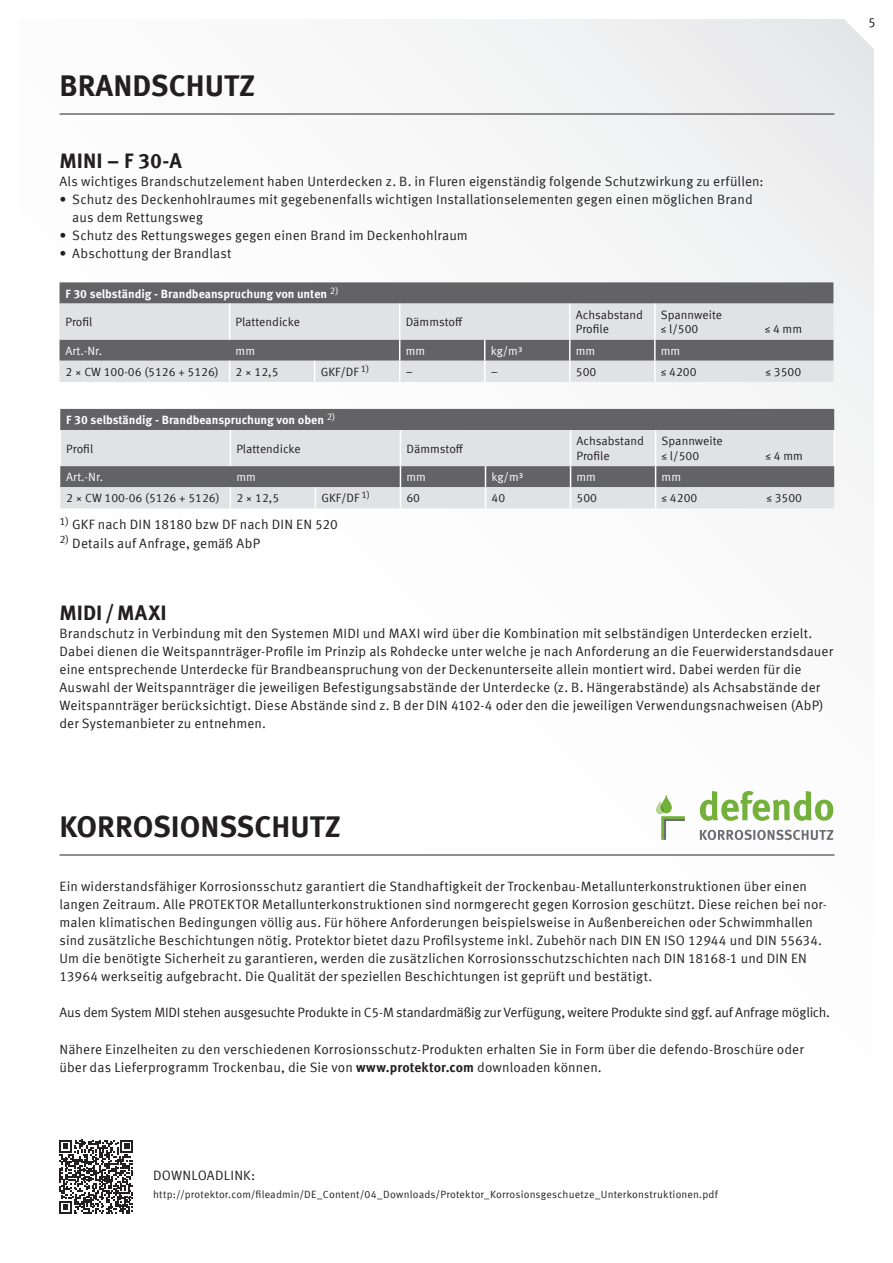
<style>
.page{position:relative;width:893px;height:1263px;background:#fff}
.page>*{position:absolute;margin:0;border:0;box-sizing:border-box;transform-origin:0 0}
.t1{font:700 30px "Meta Offc Pro";color:#231f20}
.t2{font:700 21px "Meta Offc Pro";color:#231f20}
.t3{font:13.5px/18.1px "Meta Offc Pro Norm";letter-spacing:.005em;color:#231f20}
.t4{font:13.5px "Meta Offc Pro Norm";letter-spacing:-.025em;color:#231f20}
.t5{font:12px/14.4px "Meta Offc Pro Norm";color:#231f20}
.t6{font:700 12px "Meta Offc Pro";color:#fff}
.t7{font:12px "Meta Offc Pro Norm";color:#fff}
.t8{font:10.5px "Meta Offc Pro Norm";letter-spacing:.015em;color:#231f20}
.s1{font-family:"Meta Offc Pro";font-weight:700}
</style>
<div class="page">
<div style="left:19px;top:19px;width:855px;height:1225px;background:linear-gradient(to right,#fff,#f8f8f8)"></div>
<svg style="left:825px;top:19px;width:49px;height:49px"></svg>
<svg style="left:60px;top:282px;width:773px;height:22px;background:#69696c"></svg>
<svg style="left:60px;top:304px;width:773px;height:78px;background:#bfc0c2"></svg>
<hr style="left:399px;top:304px;width:1px;height:36px;background:#fff">
<hr style="left:569px;top:304px;width:2px;height:36px;background:#fff">
<hr style="left:654px;top:304px;width:2px;height:36px;background:#fff">
<hr style="left:569px;top:340px;width:2px;height:21px;background:#fff">
<hr style="left:654px;top:340px;width:2px;height:21px;background:#fff">
<svg style="left:314px;top:361px;width:1px;height:21px"></svg>
<svg style="left:399px;top:340px;width:1px;height:42px"></svg>
<svg style="left:484px;top:340px;width:1px;height:42px"></svg>
<hr style="left:569px;top:361px;width:2px;height:21px;background:#fff">
<hr style="left:654px;top:361px;width:2px;height:21px;background:#fff">
<hr style="left:229px;top:304px;width:1px;height:36px;background:#fff">
<svg style="left:229px;top:361px;width:1px;height:21px"></svg>
<div style="left:60px;top:409px;width:774px;height:21px;background:#636366"></div>
<svg style="left:60px;top:430px;width:774px;height:78px;background:#bfc0c2"></svg>
<svg style="left:315px;top:487px;width:1px;height:21px"></svg>
<svg style="left:400px;top:466px;width:1px;height:42px"></svg>
<svg style="left:485px;top:466px;width:1px;height:42px"></svg>
<svg style="left:570px;top:466px;width:1px;height:42px"></svg>
<svg style="left:655px;top:466px;width:1px;height:42px"></svg>
<hr style="left:60px;top:430px;width:1px;height:36px;background:#fff">
<hr style="left:230px;top:430px;width:1px;height:36px;background:#fff">
<hr style="left:400px;top:430px;width:1px;height:36px;background:#fff">
<hr style="left:570px;top:430px;width:1px;height:36px;background:#fff">
<hr style="left:655px;top:430px;width:1px;height:36px;background:#fff">
<hr style="left:833px;top:430px;width:2px;height:36px;background:#fff">
<svg style="left:230px;top:487px;width:1px;height:21px"></svg>
<hr style="left:60px;top:114px;width:774px;height:1px;background:#231f20">
<hr style="left:60px;top:855px;width:774px;height:1px;background:#231f20">
<svg style="left:59px;top:1140px;width:74px;height:73px"></svg>
<svg style="left:656px;top:791px;width:177px;height:49px"></svg>
<h1 class="t1" style="left:60px;top:62px;width:197px">BRANDSCHUTZ</h1>
<h2 class="t2" style="left:60px;top:144px;width:124px">MINI – F 30-A</h2>
<p class="t3" style="left:60px;top:171px;width:706px">Als wichtiges Brandschutzelement haben Unterdecken z. B. in Fluren eigenständig folgende Schutzwirkung zu erfüllen:</p>
<p class="t3" style="left:72px;top:189px;width:682px;text-indent:-13px">• Schutz des Deckenhohlraumes mit gegebenenfalls wichtigen Installationselementen gegen einen möglichen Brand aus dem Rettungsweg</p>
<p class="t3" style="left:60px;top:226px;width:410px">• Schutz des Rettungsweges gegen einen Brand im Deckenhohlraum</p>
<p class="t3" style="left:60px;top:244px;width:174px">• Abschottung der Brandlast</p>
<p class="t6" style="left:66px;top:284px;width:274px">F 30 selbständig - Brandbeanspruchung von unten <sup>2)</sup></p>
<p class="t5" style="left:66px;top:314px;width:28px">Profil</p>
<p class="t5" style="left:236px;top:314px;width:66px">Plattendicke</p>
<p class="t5" style="left:406px;top:314px;width:58px">Dämmstoff</p>
<p class="t5" style="left:576px;top:307px;width:69px">Achsabstand<br>Profile</p>
<p class="t5" style="left:661px;top:307px;width:63px">Spannweite ≤ l/500</p>
<p class="t5" style="left:765px;top:321px;width:39px">≤ 4 mm</p>
<p class="t7" style="left:66px;top:341px;width:38px">Art.-Nr.</p>
<p class="t7" style="left:236px;top:341px;width:21px">mm</p>
<p class="t7" style="left:406px;top:341px;width:21px">mm</p>
<p class="t7" style="left:491px;top:341px;width:33px">kg/m³</p>
<p class="t7" style="left:576px;top:341px;width:21px">mm</p>
<p class="t7" style="left:661px;top:341px;width:21px">mm</p>
<p class="t5" style="left:66px;top:364px;width:155px">2 × CW 100-06 (5126 + 5126)</p>
<p class="t5" style="left:236px;top:364px;width:44px">2 × 12,5</p>
<p class="t5" style="left:321px;top:364px;width:50px">GKF/DF <sup>1)</sup></p>
<p class="t5" style="left:406px;top:364px;width:9px">–</p>
<p class="t5" style="left:491px;top:364px;width:9px">–</p>
<p class="t5" style="left:576px;top:364px;width:22px">500</p>
<p class="t5" style="left:661px;top:364px;width:37px">≤ 4200</p>
<p class="t5" style="left:766px;top:364px;width:37px">≤ 3500</p>
<p class="t6" style="left:66px;top:410px;width:271px">F 30 selbständig - Brandbeanspruchung von oben <sup>2)</sup></p>
<p class="t5" style="left:66px;top:440px;width:28px">Profil</p>
<p class="t5" style="left:236px;top:440px;width:66px">Plattendicke</p>
<p class="t5" style="left:406px;top:440px;width:58px">Dämmstoff</p>
<p class="t5" style="left:577px;top:433px;width:69px">Achsabstand<br>Profile</p>
<p class="t5" style="left:662px;top:433px;width:63px">Spannweite ≤ l/500</p>
<p class="t5" style="left:765px;top:448px;width:39px">≤ 4 mm</p>
<p class="t7" style="left:66px;top:468px;width:38px">Art.-Nr.</p>
<p class="t7" style="left:236px;top:468px;width:21px">mm</p>
<p class="t7" style="left:406px;top:468px;width:21px">mm</p>
<p class="t7" style="left:491px;top:468px;width:33px">kg/m³</p>
<p class="t7" style="left:577px;top:468px;width:21px">mm</p>
<p class="t7" style="left:662px;top:468px;width:21px">mm</p>
<p class="t5" style="left:66px;top:490px;width:155px">2 × CW 100-06 (5126 + 5126)</p>
<p class="t5" style="left:236px;top:490px;width:44px">2 × 12,5</p>
<p class="t5" style="left:321px;top:490px;width:50px">GKF/DF <sup>1)</sup></p>
<p class="t5" style="left:406px;top:490px;width:15px">60</p>
<p class="t5" style="left:491px;top:490px;width:15px">40</p>
<p class="t5" style="left:577px;top:490px;width:22px">500</p>
<p class="t5" style="left:662px;top:490px;width:37px">≤ 4200</p>
<p class="t5" style="left:766px;top:490px;width:37px">≤ 3500</p>
<p class="t3" style="left:60px;top:515px;width:280px"><sup>1)</sup> GKF nach DIN 18180 bzw DF nach DIN EN 520</p>
<p class="t3" style="left:60px;top:533px;width:202px"><sup>2)</sup> Details auf Anfrage, gemäß AbP</p>
<h2 class="t2" style="left:60px;top:596px;width:109px">MIDI /MAXI</h2>
<p class="t3" style="left:60px;top:623px;width:775px">Brandschutz in Verbindung mit den Systemen MIDI und MAXI wird über die Kombination mit selbständigen Unterdecken erzielt.<br>Dabei dienen die Weitspannträger-Profile im Prinzip als Rohdecke unter welche je nach Anforderung an die Feuerwiderstandsdauer eine entsprechende Unterdecke für Brandbeanspruchung von der Deckenunterseite allein montiert wird. Dabei werden für die Auswahl der Weitspannträger die jeweiligen Befestigungsabstände der Unterdecke (z. B. Hängerabstände) als Achsabstände der Weitspannträger berücksichtigt. Diese Abstände sind z. B der DIN 4102-4 oder den die jeweiligen Verwendungsnachweisen (AbP) der Systemanbieter zu entnehmen.</p>
<h1 class="t1" style="left:60px;top:803px;width:283px">KORROSIONSSCHUTZ</h1>
<p class="t3" style="left:60px;top:876px;width:769px">Ein widerstandsfähiger Korrosionsschutz garantiert die Standhaftigkeit der Trockenbau-Metallunterkonstruktionen über einen langen Zeitraum. Alle PROTEKTOR Metallunterkonstruktionen sind normgerecht gegen Korrosion geschützt. Diese reichen bei nor&shy;malen klimatischen Bedingungen völlig aus. Für höhere Anforderungen beispielsweise in Außenbereichen oder Schwimmhallen sind zusätzliche Beschichtungen nötig. Protektor bietet dazu Profilsysteme inkl. Zubehör nach DIN EN ISO 12944 und DIN 55634.<br>Um die benötigte Sicherheit zu garantieren, werden die zusätzlichen Korrosionsschutzschichten nach DIN 18168-1 und DIN EN 13964 werkseitig aufgebracht. Die Qualität der speziellen Beschichtungen ist geprüft und bestätigt.</p>
<p class="t4" style="left:60px;top:1002px;width:772px">Aus dem System MIDI stehen ausgesuchte Produkte in C5-M standardmäßig zur Verfügung, weitere Produkte sind ggf. auf Anfrage möglich.</p>
<p class="t3" style="left:60px;top:1039px;width:746px">Nähere Einzelheiten zu den verschiedenen Korrosionsschutz-Produkten erhalten Sie in Form über die defendo-Broschüre oder über das Lieferprogramm Trockenbau, die Sie von <span class="s1">www.protektor.com</span> downloaden können.</p>
<p class="t3" style="left:868px;top:13px;width:9px">5</p>
<p class="t3" style="left:153px;top:1165px;width:104px">DOWNLOADLINK:</p>
<p class="t8" style="left:153px;top:1186px;width:566px">http://protektor.com/fileadmin/DE_Content/04_Downloads/Protektor_Korrosionsgeschuetze_Unterkonstruktionen.pdf</p>
</div>
